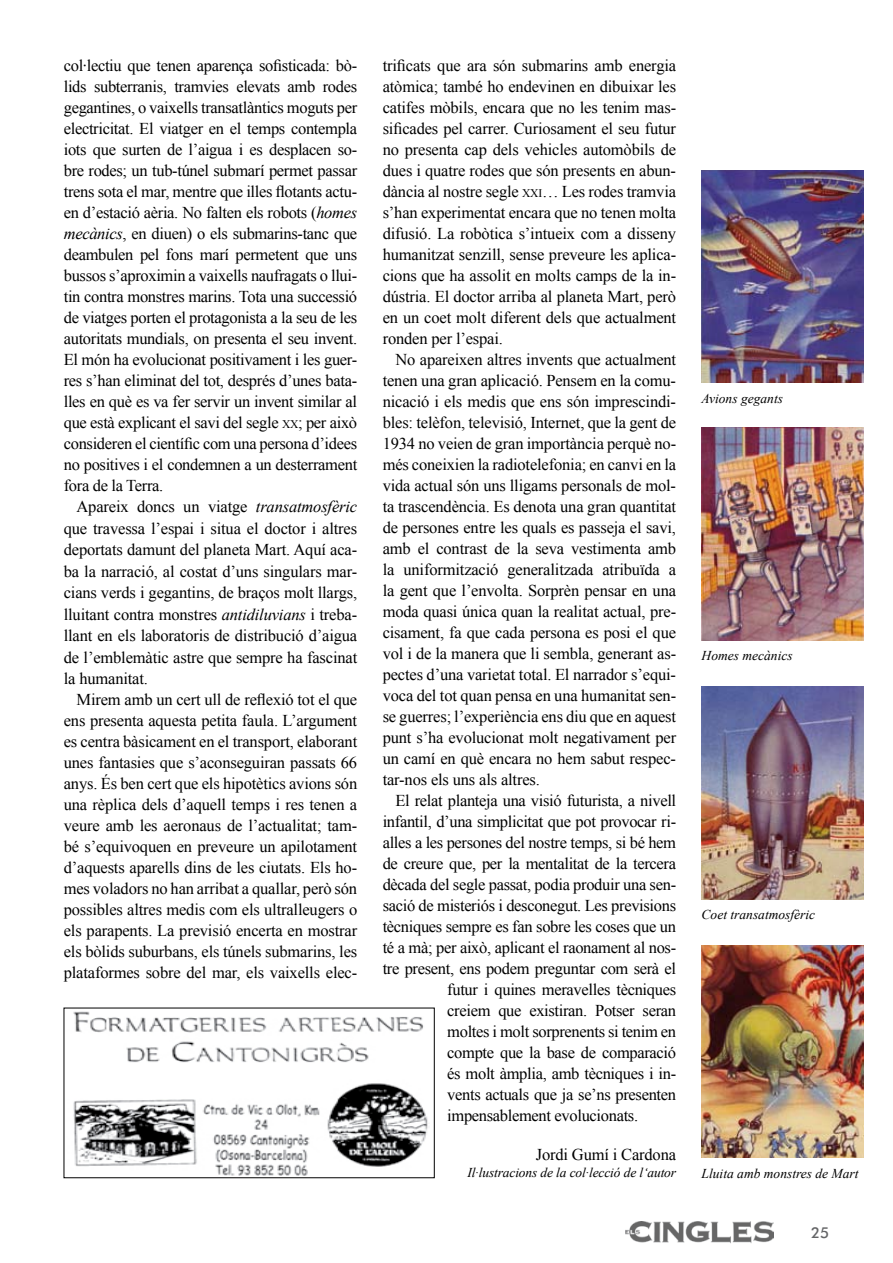
<style>
.page{position:relative;width:893px;height:1263px;background:#fff}
.page>*{position:absolute;margin:0;border:0;box-sizing:border-box;transform-origin:0 0}
.t1{font:16.5px/21px "Times New Roman";letter-spacing:-.01em;color:#000;text-align:justify}
.t2{font:500 15px "Futura BT";color:#646567}
.t3{font:italic 13.5px "Times New Roman";color:#000}
.s1{font-style:italic}
.s2{font-size:11.55px}
</style>
<div class="page">
<img style="left:625px;top:1221px;width:149px;height:23px">
<img style="left:702px;top:170px;width:161px;height:213px">
<img style="left:702px;top:428px;width:161px;height:212px">
<img style="left:702px;top:945px;width:161px;height:213px">
<img style="left:702px;top:686px;width:161px;height:213px">
<img style="left:73px;top:1011px;width:355px;height:165px">
<p class="t1" style="left:64px;top:55px;width:295px">col·lectiu que tenen aparença sofisticada: bò&shy;lids subterranis, tramvies elevats amb rodes gegantines, o vaixells transatlàntics moguts per electricitat. El viatger en el temps contempla iots que surten de l’aigua i es desplacen so&shy;bre rodes; un tub-túnel submarí permet passar trens sota el mar, mentre que illes flotants actu&shy;en d’estació aèria. No falten els robots (<span class="s1">homes mecànics</span>, en diuen) o els submarins-tanc que deambulen pel fons marí permetent que uns bussos s’aproximin a vaixells naufragats o llui&shy;tin contra monstres marins. Tota una successió de viatges porten el protagonista a la seu de les autoritats mundials, on presenta el seu invent.<br>El món ha evolucionat positivament i les guer&shy;res s’han eliminat del tot, després d’unes bata&shy;lles en què es va fer servir un invent similar al que està explicant el savi del segle <span class="s2">XX</span> ; per això consideren el científic com una persona d’idees no positives i el condemnen a un desterrament fora de la Terra.</p>
<p class="t1" style="left:64px;top:496px;width:295px;line-height:21.5px;text-indent:13px">Apareix doncs un viatge <span class="s1">transatmosfèric </span>que travessa l’espai i situa el doctor i altres deportats damunt del planeta Mart. Aquí aca&shy;ba la narració, al costat d’uns singulars mar&shy;cians verds i gegantins, de braços molt llargs, lluitant contra monstres <span class="s1">antidiluvians</span> i treba&shy;llant en els laboratoris de distribució d’aigua de l’emblemàtic astre que sempre ha fascinat la humanitat.</p>
<p class="t1" style="left:64px;top:689px;width:295px;text-indent:13px">Mirem amb un cert ull de reflexió tot el que ens presenta aquesta petita faula. L’argument es centra bàsicament en el transport, elaborant unes fantasies que s’aconseguiran passats 66 anys. És ben cert que els hipotètics avions són una rèplica dels d’aquell temps i res tenen a veure amb les aeronaus de l’actualitat; tam&shy;bé s’equivoquen en preveure un apilotament d’aquests aparells dins de les ciutats. Els ho&shy;mes voladors no han arribat a quallar, però són possibles altres medis com els ultralleugers o els parapents. La previsió encerta en mostrar els bòlids suburbans, els túnels submarins, les plataformes sobre del mar, els vaixells elec-</p>
<p class="t1" style="left:383px;top:55px;width:295px">trificats que ara són submarins amb energia atòmica; també ho endevinen en dibuixar les catifes mòbils, encara que no les tenim mas&shy;sificades pel carrer. Curiosament el seu futur no presenta cap dels vehicles automòbils de dues i quatre rodes que són presents en abun&shy;dància al nostre segle <span class="s2">XXI</span>… Les rodes tramvia s’han experimentat encara que no tenen molta difusió. La robòtica s’intueix com a disseny humanitzat senzill, sense preveure les aplica&shy;cions que ha assolit en molts camps de la in&shy;dústria. El doctor arriba al planeta Mart, però en un coet molt diferent dels que actualment ronden per l’espai.</p>
<p class="t1" style="left:383px;top:349px;width:295px;text-indent:13px">No apareixen altres invents que actualment tenen una gran aplicació. Pensem en la comu&shy;nicació i els medis que ens són imprescindi&shy;bles: telèfon, televisió, Internet, que la gent de 1934 no veien de gran importància perquè no&shy;més coneixien la radiotelefonia; en canvi en la vida actual són uns lligams personals de mol&shy;ta trascendència. Es denota una gran quantitat de persones entre les quals es passeja el savi, amb el contrast de la seva vestimenta amb la uniformització generalitzada atribuïda a la gent que l’envolta. Sorprèn pensar en una moda quasi única quan la realitat actual, pre&shy;cisament, fa que cada persona es posi el que vol i de la manera que li sembla, generant as&shy;pectes d’una varietat total. El narrador s’equi&shy;voca del tot quan pensa en una humanitat sen&shy;se guerres; l’experiència ens diu que en aquest punt s’ha evolucionat molt negativament per un camí en què encara no hem sabut respec&shy;tar-nos els uns als altres.</p>
<p class="t1" style="left:395px;top:790px;width:282px">El relat planteja una visió futurista, a nivell</p>
<p class="t1" style="left:383px;top:811px;width:295px">infantil, d’una simplicitat que pot provocar ri-</p>
<p class="t1" style="left:383px;top:832px;width:295px">alles a les persones del nostre temps, si bé hem</p>
<p class="t1" style="left:383px;top:853px;width:295px">de creure que, per la mentalitat de la tercera</p>
<p class="t1" style="left:383px;top:874px;width:295px">dècada del segle passat, podia produir una sen-</p>
<p class="t1" style="left:383px;top:895px;width:295px">sació de misteriós i desconegut. Les previsions</p>
<p class="t1" style="left:383px;top:916px;width:295px">tècniques sempre es fan sobre les coses que un</p>
<p class="t1" style="left:383px;top:937px;width:295px">té a mà; per això, aplicant el raonament al nos-</p>
<p class="t1" style="left:383px;top:958px;width:295px">tre present, ens podem preguntar com serà el</p>
<p class="t1" style="left:447px;top:979px;width:230px">futur i quines meravelles tècniques</p>
<p class="t1" style="left:447px;top:1000px;width:230px">creiem que existiran. Potser seran</p>
<p class="t1" style="left:447px;top:1021px;width:230px">moltes i molt sorprenents si tenim en</p>
<p class="t1" style="left:447px;top:1042px;width:230px">compte que la base de comparació</p>
<p class="t1" style="left:447px;top:1063px;width:230px">és molt àmplia, amb tècniques i in-</p>
<p class="t1" style="left:447px;top:1084px;width:230px">vents actuals que ja se’ns presenten</p>
<p class="t1" style="left:447px;top:1105px;width:192px">impensablement evolucionats.</p>
<p class="t1" style="left:536px;top:1144px;width:142px">Jordi Gumí i Cardona</p>
<p class="t3" style="left:468px;top:1163px;width:210px">Il·lustracions de la col·lecció de l‘autor</p>
<p class="t3" style="left:702px;top:389px;width:83px">Avions gegants</p>
<p class="t3" style="left:702px;top:646px;width:93px">Homes mecànics</p>
<p class="t3" style="left:702px;top:905px;width:115px">Coet transatmosfèric</p>
<p class="t3" style="left:702px;top:1164px;width:159px">Lluita amb monstres de Mart</p>
<p class="t2" style="left:811px;top:1224px;width:20px">25</p>
</div>
